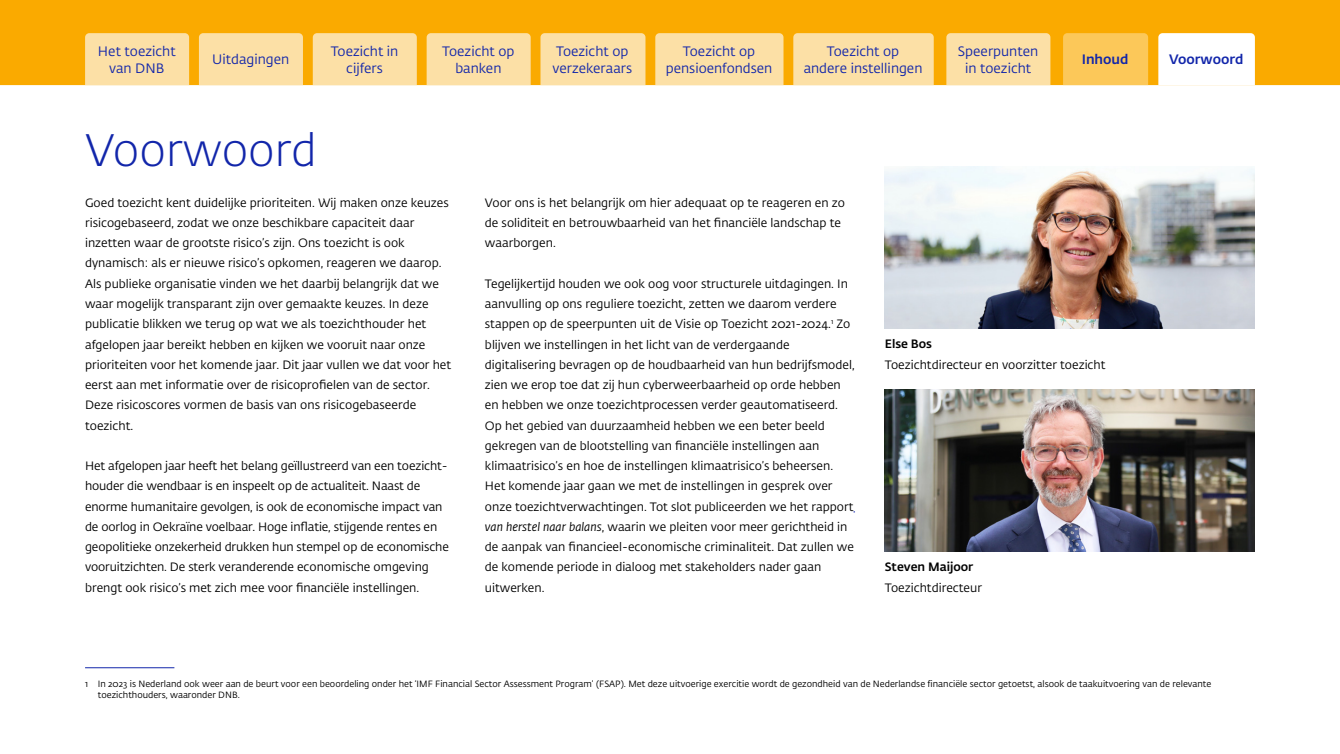
<style>
.page{position:relative;width:1340px;height:754px;background:#fff}
.page>*{position:absolute;margin:0;border:0;box-sizing:border-box;transform-origin:0 0}
.t1{font:300 45px "DNB Fedra";color:#1226aa}
.t2{font:13.5px/16.5px "DNB Fedra";color:#1226aa;text-align:center}
.t3{font:500 13.5px "DNB Fedra";color:#1226aa}
.t4{font:12px/20.2px "DNB Fedra";color:#000}
.t5{font:500 12px "DNB Fedra";color:#000}
.t6{font:9px/10.8px "DNB Fedra";color:#000}
.s1{font-style:italic}
</style>
<div class="page">
<div style="left:0;top:0;width:1339px;height:85px;background:#faaa00"></div>
<div style="left:1063px;top:33px;width:85px;height:52px;background:#fcc859"></div>
<div style="left:199px;top:33px;width:104px;height:52px;background:#fce0a6"></div>
<div style="left:313px;top:33px;width:104px;height:52px;background:#fce0a6"></div>
<div style="left:426px;top:33px;width:104px;height:52px;background:#fce0a6"></div>
<div style="left:540px;top:33px;width:105px;height:52px;background:#fce0a6"></div>
<div style="left:655px;top:33px;width:128px;height:52px;background:#fce0a6"></div>
<div style="left:793px;top:33px;width:140px;height:52px;background:#fce0a6"></div>
<div style="left:946px;top:33px;width:104px;height:52px;background:#fce0a6"></div>
<div style="left:85px;top:33px;width:104px;height:52px;background:#fce0a6"></div>
<svg style="left:1158px;top:33px;width:96px;height:52px"></svg>
<hr style="left:85px;top:667px;width:89px;height:1px;background:#1226aa">
<img style="left:884px;top:166px;width:370px;height:162px">
<img style="left:884px;top:389px;width:370px;height:162px">
<p class="t2" style="left:98px;top:43px;width:79px">Het toezicht van DNB</p>
<p class="t3" style="left:1169px;top:51px;width:76px">Voorwoord</p>
<p class="t2" style="left:331px;top:43px;width:69px">Toezicht in cijfers</p>
<p class="t2" style="left:442px;top:43px;width:74px">Toezicht op banken</p>
<p class="t2" style="left:552px;top:43px;width:81px;text-align:left">Toezicht op verzekeraars</p>
<p class="t2" style="left:666px;top:43px;width:108px">Toezicht op pensioenfondsen</p>
<p class="t2" style="left:803px;top:43px;width:120px">Toezicht op andere instellingen</p>
<p class="t2" style="left:958px;top:43px;width:82px">Speerpunten in toezicht</p>
<p class="t2" style="left:212px;top:52px;width:78px">Uitdagingen</p>
<p class="t3" style="left:1081px;top:51px;width:48px">Inhoud</p>
<h1 class="t1" style="left:85px;top:123px;width:233px">Voorwoord</h1>
<p class="t4" style="left:85px;top:192px;width:368px">Goed toezicht kent duidelijke prioriteiten. Wij maken onze keuzes risicogebaseerd, zodat we onze beschikbare capaciteit daar inzetten waar de grootste risico’s zijn. Ons toezicht is ook dynamisch: als er nieuwe risico’s opkomen, reageren we daarop.<br>Als publieke organisatie vinden we het daarbij belangrijk dat we waar mogelijk transparant zijn over gemaakte keuzes. In deze publicatie blikken we terug op wat we als toezichthouder het afgelopen jaar bereikt hebben en kijken we vooruit naar onze prioriteiten voor het komende jaar. Dit jaar vullen we dat voor het eerst aan met informatie over de risicoprofielen van de sector.<br>Deze risicoscores vormen de basis van ons risicogebaseerde toezicht.</p>
<p class="t4" style="left:85px;top:456px;width:365px">Het afgelopen jaar heeft het belang geïllustreerd van een toezicht&shy;houder die wendbaar is en inspeelt op de actualiteit. Naast de enorme humanitaire gevolgen, is ook de economische impact van de oorlog in Oekraïne voelbaar. Hoge inflatie, stijgende rentes en geopolitieke onzekerheid drukken hun stempel op de economische vooruitzichten. De sterk veranderende economische omgeving brengt ook risico’s met zich mee voor financiële instellingen.</p>
<p class="t4" style="left:485px;top:192px;width:361px">Voor ons is het belangrijk om hier adequaat op te reageren en zo de soliditeit en betrouwbaarheid van het financiële landschap te waarborgen.</p>
<p class="t4" style="left:485px;top:273px;width:371px">Tegelijkertijd houden we ook oog voor structurele uitdagingen. In aanvulling op ons reguliere toezicht, zetten we daarom verdere stappen op de speerpunten uit de Visie op Toezicht 2021-2024.<sup>1</sup> Zo blijven we instellingen in het licht van de verdergaande digitalisering bevragen op de houdbaarheid van hun bedrijfsmodel, zien we erop toe dat zij hun cyberweerbaarheid op orde hebben en hebben we onze toezichtprocessen verder geautomatiseerd.<br>Op het gebied van duurzaamheid hebben we een beter beeld gekregen van de blootstelling van financiële instellingen aan klimaatrisico’s en hoe de instellingen klimaatrisico’s beheersen.<br>Het komende jaar gaan we met de instellingen in gesprek over onze toezichtverwachtingen. Tot slot publiceerden we het rapport <span class="s1">van herstel naar balans</span>, waarin we pleiten voor meer gerichtheid in de aanpak van financieel-economische criminaliteit. Dat zullen we de komende periode in dialoog met stakeholders nader gaan uitwerken.</p>
<p class="t5" style="left:884px;top:337px;width:49px">Else Bos</p>
<p class="t4" style="left:884px;top:354px;width:222px">Toezichtdirecteur en voorzitter toezicht</p>
<p class="t5" style="left:884px;top:559px;width:90px">Steven Maijoor</p>
<p class="t4" style="left:884px;top:577px;width:99px">Toezichtdirecteur</p>
<p class="t6" style="left:98px;top:678px;width:1115px;text-indent:-13px">1 In 2023 is Nederland ook weer aan de beurt voor een beoordeling onder het ‘IMF Financial Sector Assessment Program’ (FSAP). Met deze uitvoerige exercitie wordt de gezondheid van de Nederlandse financiële sector getoetst, alsook de taakuitvoering van de relevante toezichthouders, waaronder DNB.</p>
</div>
